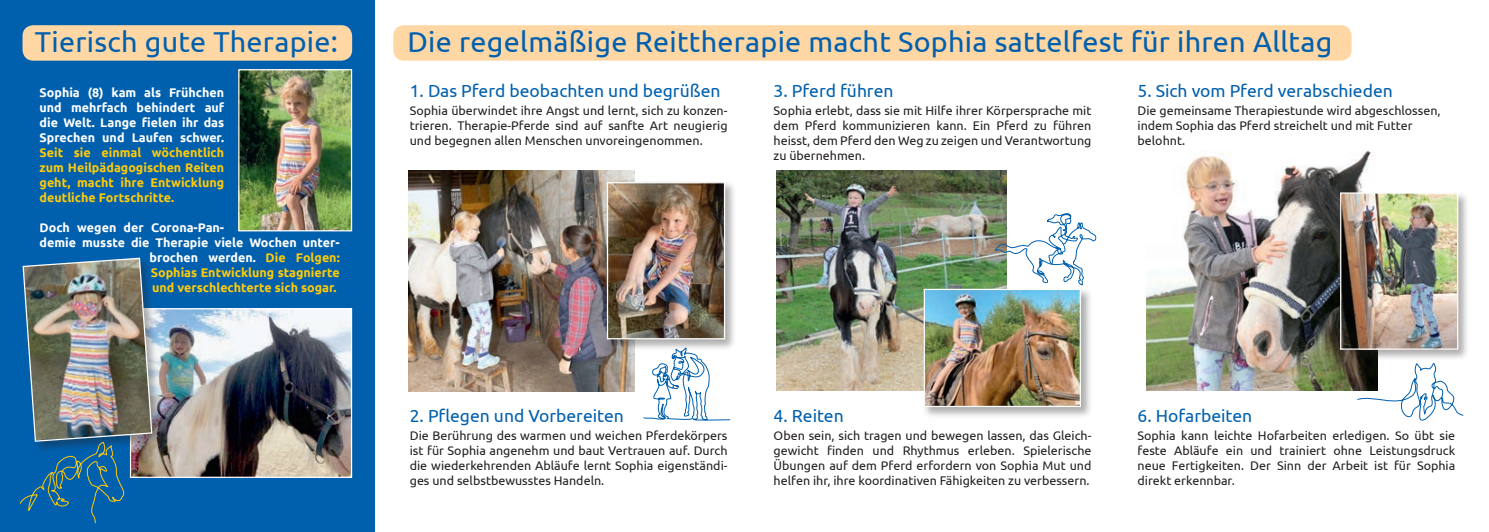
<style>
.page{position:relative;width:1489px;height:532px;background:#fff}
.page>*{position:absolute;margin:0;border:0;box-sizing:border-box;transform-origin:0 0}
.Einf__Abs{font:28.75px "Ubuntu";letter-spacing:.01em;color:#0160ae}
.Einf__Abs-2{font:17.5px "Ubuntu";color:#0160ae}
.Einf__Abs-3{font:12.5px/15px "Ubuntu";color:#231f20;text-align:justify}
.Einf__Abs-4{font:700 12.5px/15px "Ubuntu";color:#feca0a;text-align:justify}
.Einf__Abs-5{font:700 12.5px "Ubuntu";color:#fff}
.s1{color:#fff}
.s2{color:#feca0a}
</style>
<div class="page">
<div style="left:0;top:0;width:374px;height:531px;background:#0160ae"></div>
<img style="left:1146px;top:150px;width:231px;height:240px">
<img style="left:777px;top:171px;width:229px;height:219px">
<img style="left:409px;top:171px;width:226px;height:221px">
<div style="left:23px;top:25px;width:329px;height:36px;background:#fed7a4;border-radius:11px"></div>
<div style="left:393px;top:25px;width:958px;height:36px;background:#fed7a4;border-radius:11px"></div>
<img style="left:240px;top:71px;width:110px;height:158px">
<div style="left:238px;top:69px;width:114px;height:162px;border:1px solid #fff"></div>
<div style="left:605px;top:180px;width:132px;height:171px;background:#231f20;opacity:.37"></div>
<img style="left:609px;top:184px;width:114px;height:153px">
<div style="left:607px;top:182px;width:118px;height:157px;border:1px solid #fff"></div>
<div style="left:921px;top:287px;width:171px;height:132px;background:#231f20;opacity:.37"></div>
<img style="left:925px;top:291px;width:153px;height:114px">
<div style="left:923px;top:289px;width:157px;height:118px;border:1px solid #fff"></div>
<div style="left:1338px;top:190px;width:131px;height:171px;background:#231f20;opacity:.37"></div>
<img style="left:1341px;top:194px;width:115px;height:153px">
<div style="left:1339px;top:192px;width:119px;height:157px;border:1px solid #fff"></div>
<img style="left:153px;top:310px;width:197px;height:165px">
<div style="left:130px;top:308px;width:222px;height:169px;border:1px solid #fff"></div>
<div style="left:21px;top:256px;width:143px;height:197px;background:#231f20;opacity:.37"></div>
<img style="left:20px;top:257px;width:133px;height:266px">
<svg style="left:643px;top:347px;width:88px;height:74px"></svg>
<svg style="left:995px;top:213px;width:101px;height:72px"></svg>
<svg style="left:1357px;top:363px;width:106px;height:58px"></svg>
<p class="Einf__Abs" style="left:35px;top:24px;width:304px">Tierisch gute Therapie:</p>
<p class="Einf__Abs" style="left:407px;top:24px;width:926px">Die regelmäßige Reittherapie macht Sophia sattelfest für ihren Alltag</p>
<p class="Einf__Abs-2" style="left:410px;top:80px;width:312px">1. Das Pferd beobachten und begrüßen</p>
<p class="Einf__Abs-3" style="left:410px;top:103px;width:319px">Sophia überwindet ihre Angst und lernt, sich zu konzen&shy;trieren. Therapie-Pferde sind auf sanfte Art neugierig und begegnen allen Menschen unvoreingenommen.</p>
<p class="Einf__Abs-2" style="left:773px;top:80px;width:121px">3. Pferd führen</p>
<p class="Einf__Abs-3" style="left:773px;top:103px;width:319px">Sophia erlebt, dass sie mit Hilfe ihrer Körpersprache mit dem Pferd kommunizieren kann. Ein Pferd zu führen heisst, dem Pferd den Weg zu zeigen und Verantwortung zu übernehmen.</p>
<p class="Einf__Abs-2" style="left:1137px;top:80px;width:257px">5. Sich vom Pferd verabschieden</p>
<p class="Einf__Abs-3" style="left:1137px;top:103px;width:304px">Die gemeinsame Therapiestunde wird abgeschlossen,</p>
<p class="Einf__Abs-3" style="left:1137px;top:118px;width:276px">indem Sophia das Pferd streichelt und mit Futter</p>
<p class="Einf__Abs-3" style="left:1137px;top:133px;width:49px">belohnt.</p>
<p class="Einf__Abs-4" style="left:40px;top:85px;width:186px"><span class="s1">Sophia (8) kam als Frühchen und mehrfach behindert auf die Welt. Lange fielen ihr das Sprechen und Laufen schwer.<br></span>Seit sie einmal wöchentlich zum Heilpädagogischen Reiten geht, macht ihre Entwicklung deutliche Fortschritte.</p>
<p class="Einf__Abs-5" style="left:40px;top:220px;width:186px">Doch wegen der Corona-Pan-</p>
<p class="Einf__Abs-5" style="left:40px;top:235px;width:301px">demie musste die Therapie viele Wochen unter-</p>
<p class="Einf__Abs-5" style="left:150px;top:250px;width:192px">brochen werden. <span class="s2">Die Folgen:</span></p>
<p class="Einf__Abs-4" style="left:151px;top:265px;width:190px">Sophias Entwicklung stagnierte</p>
<p class="Einf__Abs-4" style="left:152px;top:280px;width:186px">und verschlechterte sich sogar.</p>
<p class="Einf__Abs-2" style="left:410px;top:404px;width:216px">2. Pflegen und Vorbereiten</p>
<p class="Einf__Abs-3" style="left:410px;top:427px;width:319px">Die Berührung des warmen und weichen Pferdekörpers ist für Sophia angenehm und baut Vertrauen auf. Durch die wiederkehrenden Abläufe lernt Sophia eigenständi&shy;ges und selbstbewusstes Handeln.</p>
<p class="Einf__Abs-2" style="left:773px;top:404px;width:72px">4. Reiten</p>
<p class="Einf__Abs-3" style="left:773px;top:427px;width:319px">Oben sein, sich tragen und bewegen lassen, das Gleich&shy;gewicht finden und Rhythmus erleben. Spielerische Übungen auf dem Pferd erfordern von Sophia Mut und helfen ihr, ihre koordinativen Fähigkeiten zu verbessern.</p>
<p class="Einf__Abs-2" style="left:1137px;top:404px;width:116px">6. Hofarbeiten</p>
<p class="Einf__Abs-3" style="left:1137px;top:427px;width:319px">Sophia kann leichte Hofarbeiten erledigen. So übt sie feste Abläufe ein und trainiert ohne Leistungsdruck neue Fertigkeiten. Der Sinn der Arbeit ist für Sophia direkt erkennbar.</p>
</div>
